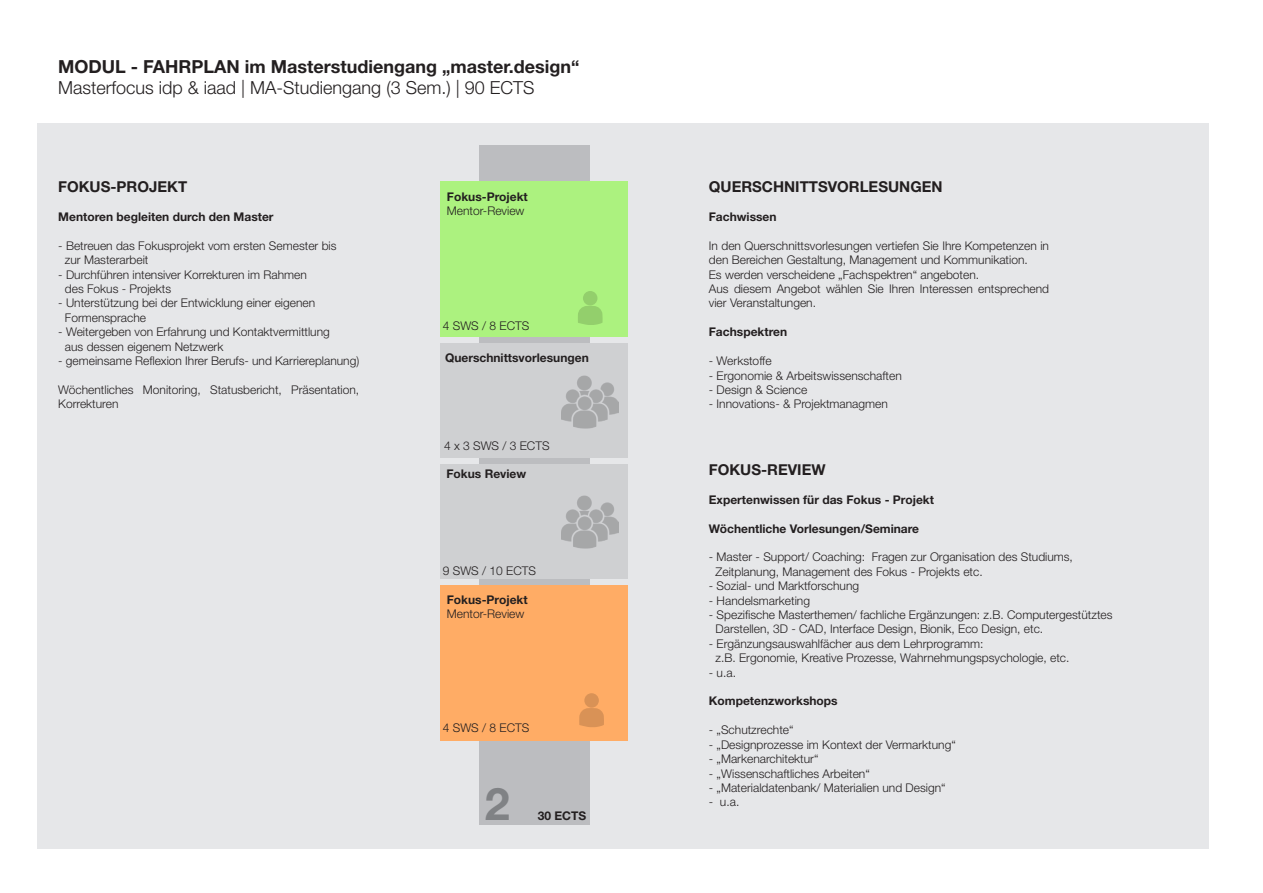
<style>
.page{position:relative;width:1263px;height:893px;background:#fff}
.page>*{position:absolute;margin:0;border:0;box-sizing:border-box;transform-origin:0 0}
.t1{font:700 45px "Helvetica Neue LT Std";color:#808285}
.t2{font:700 18px "Helvetica Neue LT Std";color:#231f20}
.t3{font:300 18px "Helvetica Neue LT Std";color:#231f20}
.t4{font:700 15px "Helvetica Neue LT Std";color:#231f20}
.t5{font:300 12px/14.4px "Helvetica Neue LT Std";color:#231f20}
.t6{font:700 12px "Helvetica Neue LT Std";color:#231f20}
</style>
<div class="page">
<div style="left:37px;top:123px;width:1172px;height:726px;background:#e6e7e9"></div>
<div style="left:480px;top:145px;width:110px;height:679px;background:#bcbdc0"></div>
<div style="left:441px;top:343px;width:187px;height:115px;background:#cfd0d2"></div>
<div style="left:441px;top:182px;width:187px;height:155px;background:#acf27f"></div>
<div style="left:441px;top:585px;width:187px;height:156px;background:#ffac65"></div>
<div style="left:441px;top:464px;width:187px;height:115px;background:#cfd0d2"></div>
<img style="left:561px;top:495px;width:57px;height:54px">
<img style="left:561px;top:375px;width:57px;height:54px">
<svg style="left:579px;top:708px;width:25px;height:19px"></svg>
<div style="left:584px;top:693px;width:15px;height:15px;background:#d99256;border-radius:50%"></div>
<svg style="left:578px;top:306px;width:25px;height:19px"></svg>
<div style="left:583px;top:291px;width:14px;height:14px;background:#93cf6c;border-radius:50%"></div>
<p class="t2" style="left:58px;top:55px;width:523px">MODUL - FAHRPLAN im Masterstudiengang „master.design“</p>
<p class="t3" style="left:58px;top:77px;width:478px">Masterfocus idp &amp; iaad | MA-Studiengang (3 Sem.) | 90 ECTS</p>
<p class="t4" style="left:58px;top:178px;width:130px">FOKUS-PROJEKT</p>
<p class="t6" style="left:58px;top:209px;width:217px">Mentoren begleiten durch den Master</p>
<p class="t5" style="left:58px;top:238px;width:280px">- Betreuen das Fokusprojekt vom ersten Semester bis</p>
<p class="t5" style="left:65px;top:253px;width:85px">zur Masterarbeit</p>
<p class="t5" style="left:58px;top:267px;width:250px">- Durchführen intensiver Korrekturen im Rahmen</p>
<p class="t5" style="left:65px;top:281px;width:108px">des Fokus - Projekts</p>
<p class="t5" style="left:58px;top:296px;width:258px">- Unterstützung bei der Entwicklung einer eigenen</p>
<p class="t5" style="left:65px;top:310px;width:83px">Formensprache</p>
<p class="t5" style="left:58px;top:325px;width:273px">- Weitergeben von Erfahrung und Kontaktvermittlung</p>
<p class="t5" style="left:65px;top:339px;width:160px">aus dessen eigenem Netzwerk</p>
<p class="t5" style="left:58px;top:353px;width:302px">- gemeinsame Reflexion Ihrer Berufs- und Karriereplanung)</p>
<p class="t5" style="left:58px;top:382px;width:302px">Wöchentliches Monitoring, Statusbericht, Präsentation,<br>Korrekturen</p>
<p class="t6" style="left:447px;top:189px;width:82px">Fokus-Projekt</p>
<p class="t5" style="left:447px;top:203px;width:79px">Mentor-Review</p>
<p class="t5" style="left:443px;top:318px;width:88px">4 SWS / 8 ECTS</p>
<p class="t6" style="left:445px;top:351px;width:145px">Querschnittsvorlesungen</p>
<p class="t5" style="left:444px;top:438px;width:107px">4 x 3 SWS / 3 ECTS</p>
<p class="t6" style="left:446px;top:466px;width:81px">Fokus Review</p>
<p class="t5" style="left:443px;top:563px;width:95px">9 SWS / 10 ECTS</p>
<p class="t6" style="left:447px;top:592px;width:82px">Fokus-Projekt</p>
<p class="t5" style="left:447px;top:606px;width:79px">Mentor-Review</p>
<p class="t5" style="left:443px;top:720px;width:88px">4 SWS / 8 ECTS</p>
<p class="t1" style="left:485px;top:776px;width:27px">2</p>
<p class="t6" style="left:538px;top:808px;width:50px">30 ECTS</p>
<p class="t4" style="left:709px;top:178px;width:235px">QUERSCHNITTSVORLESUNGEN</p>
<p class="t6" style="left:709px;top:209px;width:69px">Fachwissen</p>
<p class="t5" style="left:709px;top:238px;width:342px">In den Querschnittsvorlesungen vertiefen Sie Ihre Kompetenzen in den Bereichen Gestaltung, Management und Kommunikation.</p>
<p class="t5" style="left:709px;top:267px;width:272px">Es werden verscheidene „Fachspektren“ angeboten.</p>
<p class="t5" style="left:709px;top:281px;width:342px">Aus diesem Angebot wählen Sie Ihren Interessen entsprechend vier Veranstaltungen.</p>
<p class="t6" style="left:709px;top:325px;width:80px">Fachspektren</p>
<p class="t5" style="left:709px;top:353px;width:64px">- Werkstoffe</p>
<p class="t5" style="left:709px;top:368px;width:194px">- Ergonomie &amp; Arbeitswissenschaften</p>
<p class="t5" style="left:709px;top:382px;width:100px">- Design &amp; Science</p>
<p class="t5" style="left:709px;top:397px;width:180px">- Innovations- &amp; Projektmanagmen</p>
<p class="t4" style="left:709px;top:460px;width:118px">FOKUS-REVIEW</p>
<p class="t6" style="left:709px;top:492px;width:227px">Expertenwissen für das Fokus - Projekt</p>
<p class="t6" style="left:709px;top:521px;width:212px">Wöchentliche Vorlesungen/Seminare</p>
<p class="t5" style="left:709px;top:550px;width:366px">- Master - Support/ Coaching: Fragen zur Organisation des Studiums,</p>
<p class="t5" style="left:715px;top:564px;width:269px">Zeitplanung, Management des Fokus - Projekts etc.</p>
<p class="t5" style="left:709px;top:579px;width:152px">- Sozial- und Marktforschung</p>
<p class="t5" style="left:709px;top:593px;width:103px">- Handelsmarketing</p>
<p class="t5" style="left:709px;top:607px;width:405px">- Spezifische Masterthemen/ fachliche Ergänzungen: z.B. Computergestütztes</p>
<p class="t5" style="left:715px;top:622px;width:329px">Darstellen, 3D - CAD, Interface Design, Bionik, Eco Design, etc.</p>
<p class="t5" style="left:709px;top:636px;width:276px">- Ergänzungsauswahlfächer aus dem Lehrprogramm:</p>
<p class="t5" style="left:715px;top:651px;width:355px">z.B. Ergonomie, Kreative Prozesse, Wahrnehmungspsychologie, etc.</p>
<p class="t5" style="left:709px;top:665px;width:29px">- u.a.</p>
<p class="t6" style="left:709px;top:694px;width:130px">Kompetenzworkshops</p>
<p class="t5" style="left:709px;top:723px;width:86px">- „Schutzrechte“</p>
<p class="t5" style="left:709px;top:737px;width:248px">- „Designprozesse im Kontext der Vermarktung“</p>
<p class="t5" style="left:709px;top:751px;width:111px">- „Markenarchitektur“</p>
<p class="t5" style="left:709px;top:766px;width:162px">- „Wissenschaftliches Arbeiten“</p>
<p class="t5" style="left:709px;top:780px;width:238px">- „Materialdatenbank/ Materialien und Design“</p>
<p class="t5" style="left:709px;top:795px;width:32px">- u.a.</p>
</div>
